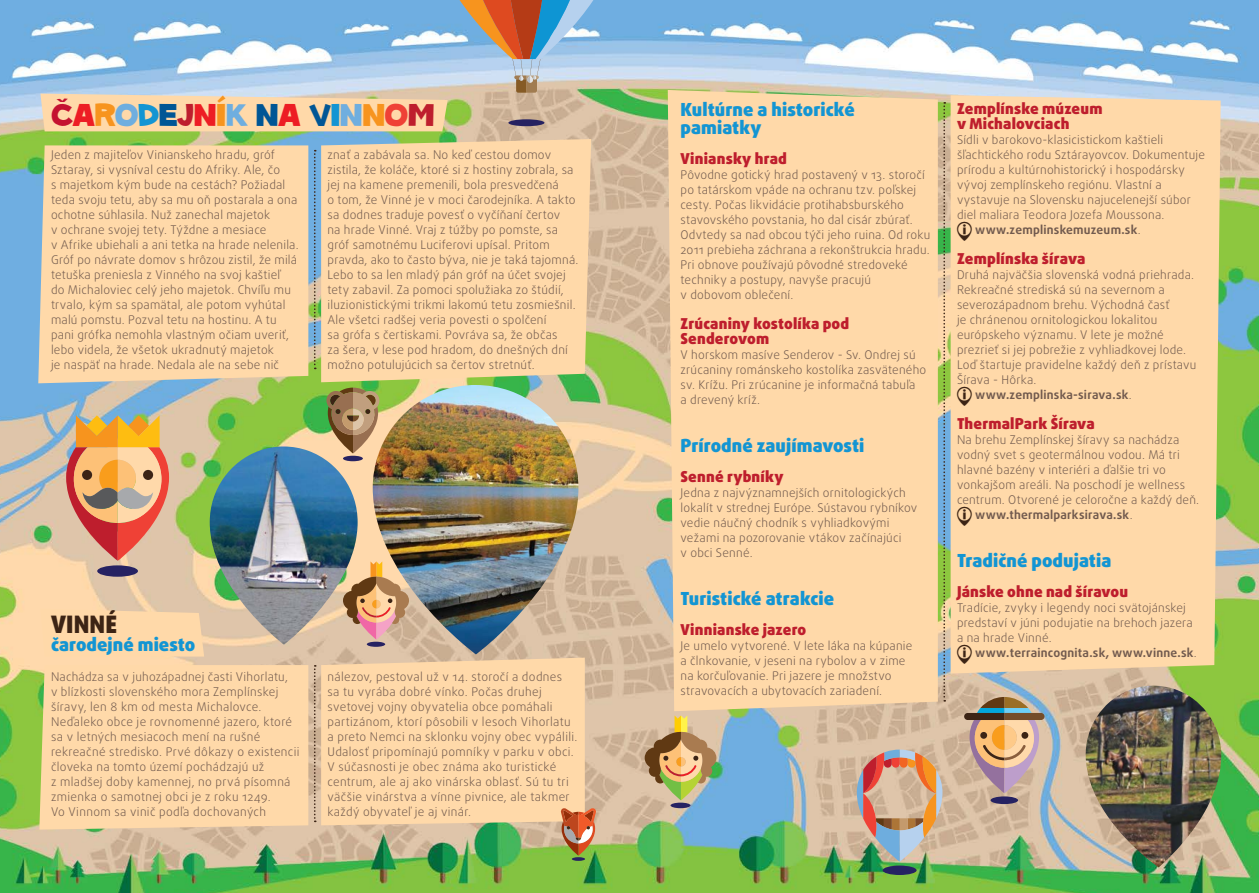
<style>
.page{position:relative;width:1259px;height:893px;background:#fff}
.page>*{position:absolute;margin:0;border:0;box-sizing:border-box;transform-origin:0 0}
.t1{font:34.5px "SC Gum Kids";letter-spacing:.01em;color:#ed1d24}
.t2{font:27px "IF Info";color:#3c2415}
.t3{font:900 24px "Daxline Pro";letter-spacing:.005em;color:#3c2415}
.t4{font:900 18px/18px "Daxline Pro";color:#1395d3}
.t5{font:900 15px/15px "Daxline Pro";letter-spacing:.01em;color:#be1e2d}
.t6{font:300 12px/15px "Daxline Pro";letter-spacing:.02em;color:#715a4e}
.t7{font:700 12px "Daxline Pro";letter-spacing:.02em;color:#715a4e}
.t8{font:6.45px "SC Gum Kids";color:#c41230;scale:3.16 1}
.s1{color:#c41230}
.s2{color:#f7941e}
.s3{color:#6faedf}
.s4{color:#1395d3}
.s5{color:#005695}
.s6{color:#be1e2d}
.s7{color:#ef4136}
.s8{font-weight:300}
</style>
<div class="page">
<img style="left:0;top:0;width:1259px;height:893px">
<div style="left:38px;top:145px;width:270px;height:238px;background:#ffd9a9"></div>
<div style="left:39px;top:665px;width:269px;height:165px;background:#ffd9a9"></div>
<div style="left:668px;top:90px;width:270px;height:621px;background:#ffd9a9"></div>
<div style="left:321px;top:139px;width:270px;height:243px;background:#ffd9a9"></div>
<div style="left:950px;top:95px;width:270px;height:579px;background:#ffd9a9"></div>
<div style="left:40px;top:609px;width:164px;height:48px;background:#ffd9a9"></div>
<img style="left:1085px;top:686px;width:136px;height:181px">
<img style="left:373px;top:385px;width:205px;height:269px">
<img style="left:210px;top:446px;width:148px;height:199px">
<svg style="left:314px;top:150px;width:2px;height:219px"></svg>
<svg style="left:943px;top:102px;width:2px;height:600px"></svg>
<svg style="left:40px;top:0;width:584px;height:131px"></svg>
<div style="left:508px;top:119px;width:36px;height:7px;background:#262261;border-radius:50%"></div>
<div style="left:343px;top:456px;width:20px;height:5px;background:#262262;border-radius:50%"></div>
<svg style="left:326px;top:388px;width:53px;height:65px"></svg>
<svg style="left:572px;top:857px;width:13px;height:4px"></svg>
<svg style="left:314px;top:658px;width:282px;height:198px"></svg>
<div style="left:97px;top:565px;width:41px;height:12px;background:#262262;border-radius:50%"></div>
<svg style="left:66px;top:415px;width:103px;height:146px"></svg>
<div style="left:367px;top:642px;width:18px;height:5px;background:#262262;border-radius:50%"></div>
<svg style="left:343px;top:561px;width:66px;height:79px"></svg>
<svg style="left:857px;top:749px;width:85px;height:113px"></svg>
<div style="left:882px;top:865px;width:34px;height:10px;background:#262262;border-radius:50%"></div>
<div style="left:670px;top:803px;width:20px;height:5px;background:#262262;border-radius:50%"></div>
<svg style="left:644px;top:715px;width:72px;height:85px"></svg>
<div style="left:990px;top:796px;width:28px;height:8px;background:#262262;border-radius:50%"></div>
<svg style="left:964px;top:697px;width:80px;height:96px"></svg>
<h1 class="t1" style="left:51px;top:94px;width:384px"><span class="s1">C</span>A<span class="s2">R</span><span class="s3">O</span><span class="s4">D</span><span class="s5">E</span><span class="s6">J</span>N<span class="s2">Í</span><span class="s3">K</span> <span class="s5">N</span>A <span class="s5">V</span><span class="s4">I</span><span class="s3">N</span><span class="s2">N</span><span class="s7">O</span><span class="s6">M</span></h1>
<p class="t8" style="left:57px;top:96px;width:5px">v</p>
<p class="t6" style="left:51px;top:148px;width:249px">Jeden z majiteľov Vinianskeho hradu, gróf Sztaray, si vysníval cestu do Afriky. Ale, čo<br>s majetkom kým bude na cestách? Požiadal teda svoju tetu, aby sa mu oň postarala a ona ochotne súhlasila. Nuž zanechal majetok<br>v ochrane svojej tety. Týždne a mesiace<br>v Afrike ubiehali a ani tetka na hrade nelenila.<br>Gróf po návrate domov s hrôzou zistil, že milá tetuška preniesla z Vinného na svoj kaštieľ<br>do Michaloviec celý jeho majetok. Chvíľu mu trvalo, kým sa spamätal, ale potom vyhútal malú pomstu. Pozval tetu na hostinu. A tu pani grófka nemohla vlastným očiam uveriť, lebo videla, že všetok ukradnutý majetok<br>je naspäť na hrade. Nedala ale na sebe nič</p>
<p class="t6" style="left:327px;top:148px;width:252px">znať a zabávala sa. No keď cestou domov zistila, že koláče, ktoré si z hostiny zobrala, sa jej na kamene premenili, bola presvedčená<br>o tom, že Vinné je v moci čarodejníka. A takto sa dodnes traduje povesť o vyčíňaní čertov<br>na hrade Vinné. Vraj z túžby po pomste, sa gróf samotnému Luciferovi upísal. Pritom pravda, ako to často býva, nie je taká tajomná.<br>Lebo to sa len mladý pán gróf na účet svojej tety zabavil. Za pomoci spolužiaka zo štúdií, iluzionistickými trikmi lakomú tetu zosmiešnil.<br>Ale všetci radšej veria povesti o spolčení<br>sa grófa s čertiskami. Povráva sa, že občas<br>za šera, v lese pod hradom, do dnešných dní možno potulujúcich sa čertov stretnúť.</p>
<h3 class="t3" style="left:51px;top:609px;width:68px">VINNÉ</h3>
<h3 class="t4" style="left:51px;top:636px;width:146px">čarodejné miesto</h3>
<p class="t6" style="left:51px;top:670px;width:250px">Nachádza sa v juhozápadnej časti Vihorlatu,<br>v blízkosti slovenského mora Zemplínskej šíravy, len 8 km od mesta Michalovce.<br>Neďaleko obce je rovnomenné jazero, ktoré sa v letných mesiacoch mení na rušné rekreačné stredisko. Prvé dôkazy o existencii človeka na tomto území pochádzajú už<br>z mladšej doby kamennej, no prvá písomná zmienka o samotnej obci je z roku 1249.<br>Vo Vinnom sa vinič podľa dochovaných</p>
<p class="t6" style="left:327px;top:670px;width:251px">nálezov, pestoval už v 14. storočí a dodnes<br>sa tu vyrába dobré vínko. Počas druhej svetovej vojny obyvatelia obce pomáhali partizánom, ktorí pôsobili v lesoch Vihorlatu a preto Nemci na sklonku vojny obec vypálili.<br>Udalosť pripomínajú pomníky v parku v obci.<br>V súčasnosti je obec známa ako turistické centrum, ale aj ako vinárska oblasť. Sú tu tri väčšie vinárstva a vínne pivnice, ale takmer každý obyvateľ je aj vinár.</p>
<h3 class="t4" style="left:680px;top:101px;width:176px">Kultúrne a historické pamiatky</h3>
<p class="t5" style="left:680px;top:151px;width:108px">Viniansky hrad</p>
<p class="t6" style="left:680px;top:167px;width:251px">Pôvodne gotický hrad postavený v 13. storočí po tatárskom vpáde na ochranu tzv. poľskej cesty. Počas likvidácie protihabsburského stavovského povstania, ho dal cisár zbúrať.<br>Odvtedy sa nad obcou týči jeho ruina. Od roku 2011 prebieha záchrana a rekonštrukcia hradu.<br>Pri obnove používajú pôvodné stredoveké techniky a postupy, navyše pracujú<br>v dobovom oblečení.</p>
<p class="t5" style="left:680px;top:316px;width:170px">Zrúcaniny kostolíka pod<br>Senderovom</p>
<p class="t6" style="left:680px;top:347px;width:247px">V horskom masíve Senderov - Sv. Ondrej sú zrúcaniny románskeho kostolíka zasväteného sv. Krížu. Pri zrúcanine je informačná tabuľa<br>a drevený kríž.</p>
<h3 class="t4" style="left:680px;top:437px;width:185px">Prírodné zaujímavosti</h3>
<p class="t5" style="left:680px;top:469px;width:105px">Senné rybníky</p>
<p class="t6" style="left:680px;top:485px;width:238px">Jedna z najvýznamnejších ornitologických lokalít v strednej Európe. Sústavou rybníkov vedie náučný chodník s vyhliadkovými vežami na pozorovanie vtákov začínajúci<br>v obci Senné.</p>
<h3 class="t4" style="left:680px;top:590px;width:155px">Turistické atrakcie</h3>
<p class="t5" style="left:680px;top:622px;width:127px">Vinnianske jazero</p>
<p class="t6" style="left:680px;top:638px;width:233px">Je umelo vytvorené. V lete láka na kúpanie a člnkovanie, v jeseni na rybolov a v zime na korčuľovanie. Pri jazere je množstvo stravovacích a ubytovacích zariadení.</p>
<p class="t5" style="left:957px;top:101px;width:147px">Zemplínske múzeum v Michalovciach</p>
<p class="t6" style="left:957px;top:132px;width:250px">Sídli v barokovo-klasicistickom kaštieli šľachtického rodu Sztárayovcov. Dokumentuje prírodu a kultúrnohistorický i hospodársky vývoj zemplínskeho regiónu. Vlastní a vystavuje na Slovensku najucelenejší súbor diel maliara Teodora Jozefa Moussona.</p>
<h2 class="t2" style="left:957px;top:220px;width:16px">A</h2>
<p class="t7" style="left:975px;top:221px;width:167px">www.zemplinskemuzeum.sk<span class="s8">.</span></p>
<p class="t5" style="left:957px;top:251px;width:130px">Zemplínska šírava</p>
<p class="t6" style="left:957px;top:267px;width:241px">Druhá najväčšia slovenská vodná priehrada.<br>Rekreačné strediská sú na severnom a severozápadnom brehu. Východná časť<br>je chránenou ornitologickou lokalitou európskeho významu. V lete je možné prezrieť si jej pobrežie z vyhliadkovej lode.<br>Loď štartuje pravidelne každý deň z prístavu Šírava - Hôrka.</p>
<h2 class="t2" style="left:957px;top:385px;width:16px">A</h2>
<p class="t7" style="left:975px;top:386px;width:158px">www.zemplinska-sirava.sk<span class="s8">.</span></p>
<p class="t5" style="left:957px;top:416px;width:139px">ThermalPark Šírava</p>
<p class="t6" style="left:957px;top:432px;width:243px">Na brehu Zemplínskej šíravy sa nachádza vodný svet s geotermálnou vodou. Má tri hlavné bazény v interiéri a ďalšie tri vo vonkajšom areáli. Na poschodí je wellness centrum. Otvorené je celoročne a každý deň.</p>
<h2 class="t2" style="left:957px;top:505px;width:16px">A</h2>
<p class="t7" style="left:975px;top:506px;width:159px">www.thermalparksirava.sk<span class="s8">.</span></p>
<h3 class="t4" style="left:957px;top:551px;width:156px">Tradičné podujatia</h3>
<p class="t5" style="left:957px;top:584px;width:173px">Jánske ohne nad šíravou</p>
<p class="t6" style="left:957px;top:600px;width:237px">Tradície, zvyky i legendy noci svätojánskej predstaví v júni podujatie na brehoch jazera a na hrade Vinné.</p>
<h2 class="t2" style="left:957px;top:643px;width:16px">A</h2>
<p class="t7" style="left:975px;top:644px;width:223px">www.terraincognita.sk, www.vinne.sk<span class="s8">.</span></p>
</div>
